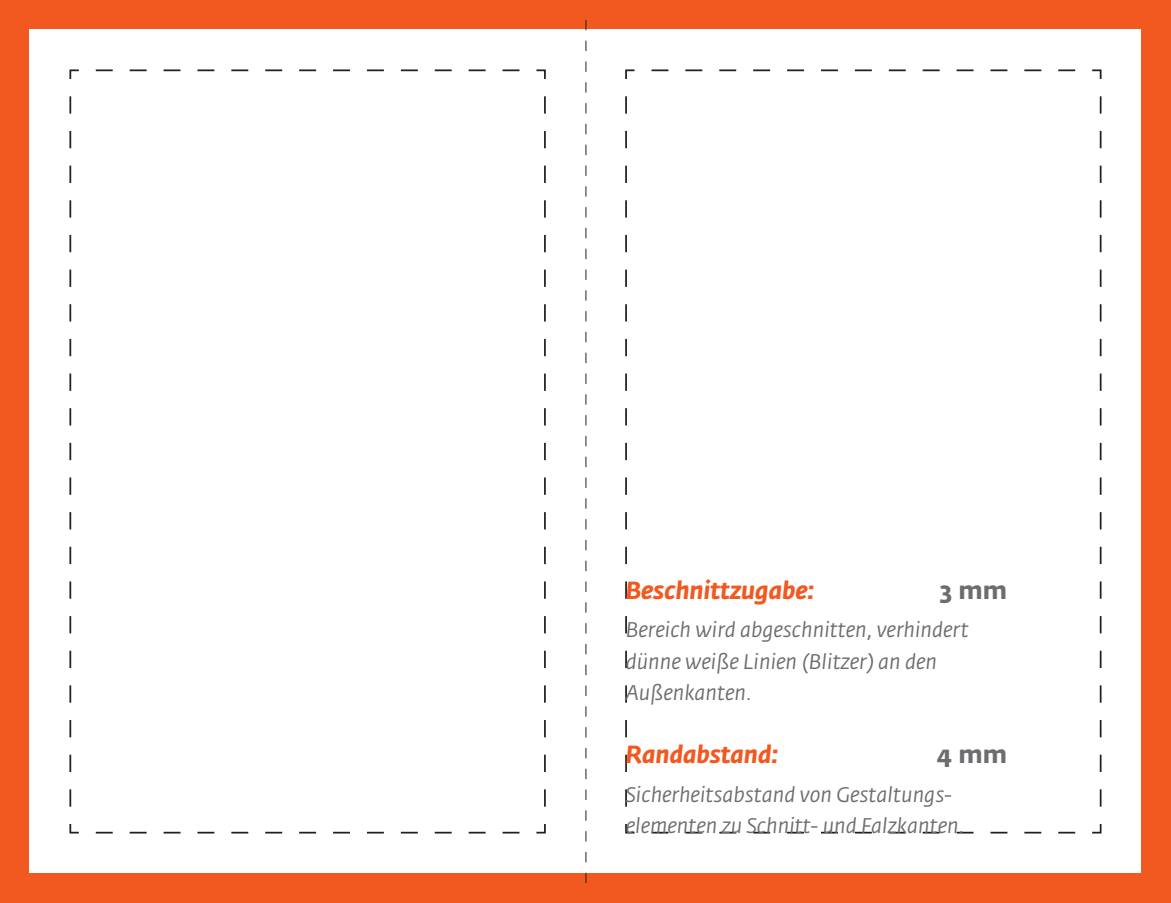
<style>
.page{position:relative;width:1171px;height:903px;background:#f15921}
.page>*{position:absolute;margin:0;border:0;box-sizing:border-box;transform-origin:0 0}
.t1{font:italic 700 24.5px "Fedra Sans Std";color:#f15921}
.t2{font:700 24.5px "Fedra Sans Std";color:#6c6d70}
.t3{font:italic 21px/31.5px "Fedra Sans Std";color:#6c6d70}
</style>
<div class="page">
<div style="left:30px;top:30px;width:1111px;height:843px;background:#fff"></div>
<svg style="left:544px;top:96px;width:2px;height:711px"></svg>
<svg style="left:95px;top:69px;width:424px;height:2px"></svg>
<svg style="left:69px;top:96px;width:2px;height:711px"></svg>
<svg style="left:96px;top:832px;width:424px;height:1px"></svg>
<svg style="left:536px;top:69px;width:10px;height:10px"></svg>
<svg style="left:69px;top:69px;width:10px;height:10px"></svg>
<svg style="left:69px;top:824px;width:10px;height:10px"></svg>
<svg style="left:536px;top:824px;width:10px;height:10px"></svg>
<svg style="left:1100px;top:96px;width:1px;height:711px"></svg>
<svg style="left:651px;top:69px;width:424px;height:2px"></svg>
<svg style="left:625px;top:96px;width:2px;height:711px"></svg>
<svg style="left:651px;top:832px;width:425px;height:1px"></svg>
<svg style="left:1092px;top:69px;width:10px;height:10px"></svg>
<svg style="left:625px;top:69px;width:10px;height:10px"></svg>
<svg style="left:625px;top:824px;width:10px;height:10px"></svg>
<svg style="left:1092px;top:824px;width:10px;height:10px"></svg>
<svg style="left:585px;top:20px;width:1px;height:863px"></svg>
<p class="t1" style="left:626px;top:580px;width:190px">Beschnittzugabe:</p>
<p class="t2" style="left:939px;top:576px;width:69px">3 mm</p>
<p class="t3" style="left:626px;top:616px;width:344px">Bereich wird abgeschnitten, verhindert dünne weiße Linien (Blitzer) an den<br>Außenkanten.</p>
<p class="t1" style="left:626px;top:744px;width:154px">Randabstand:</p>
<p class="t2" style="left:937px;top:740px;width:72px">4 mm</p>
<p class="t3" style="left:626px;top:780px;width:341px">Sicherheitsabstand von Gestaltungs&shy;elementen zu Schnitt- und Falzkanten.</p>
</div>
